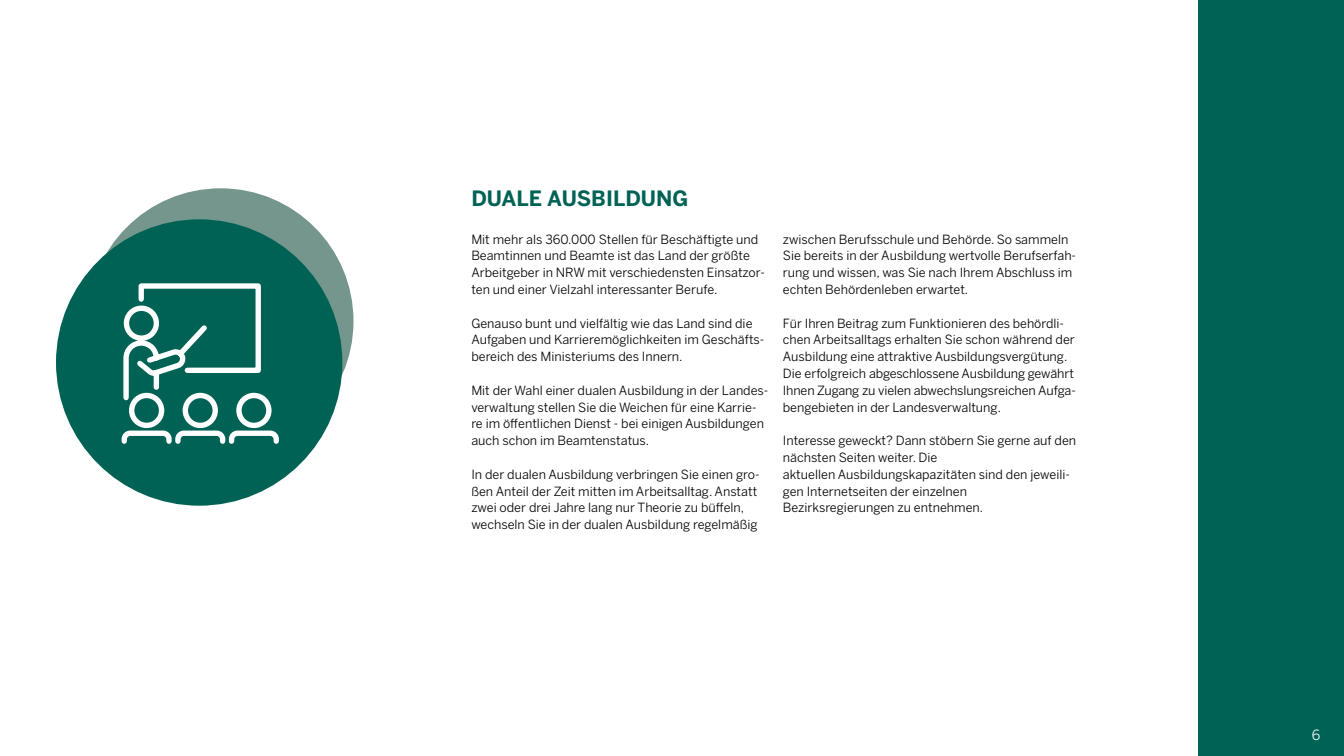
<style>
.page{position:relative;width:1344px;height:756px;background:#fff}
.page>*{position:absolute;margin:0;border:0;box-sizing:border-box;transform-origin:0 0}
.H2_digital{font:700 21px "Benton Sans";color:#006255}
.t1{font:14px "Benton Sans";color:#fff}
.Fließtext_schwarz{font:12.6px/16.8px "Benton Sans";color:#000}
</style>
<div class="page">
<div style="left:1198px;top:0;width:146px;height:756px;background:#006255"></div>
<div style="left:88px;top:188px;width:265px;height:266px;background:#75968d;border-radius:50%"></div>
<div style="left:56px;top:219px;width:286px;height:287px;background:#006255;border-radius:50%"></div>
<svg style="left:121px;top:283px;width:158px;height:161px"></svg>
<p class="H2_digital" style="left:471px;top:186px;width:219px">DUALE AUSBILDUNG</p>
<p class="Fließtext_schwarz" style="left:471px;top:230px;width:295px">Mit mehr als 360.000 Stellen für Beschäftigte und Beamtinnen und Beamte ist das Land der größte Arbeitgeber in NRW mit verschiedensten Einsatzor&shy;ten und einer Vielzahl interessanter Berufe.</p>
<p class="Fließtext_schwarz" style="left:471px;top:314px;width:295px">Genauso bunt und vielfältig wie das Land sind die<br>Aufgaben und Karrieremöglichkeiten im Geschäfts&shy;bereich des Ministeriums des Innern.</p>
<p class="Fließtext_schwarz" style="left:471px;top:382px;width:299px">Mit der Wahl einer dualen Ausbildung in der Landes&shy;verwaltung stellen Sie die Weichen für eine Karrie&shy;re im öffentlichen Dienst - bei einigen Ausbildungen auch schon im Beamtenstatus.</p>
<p class="Fließtext_schwarz" style="left:471px;top:466px;width:290px">In der dualen Ausbildung verbringen Sie einen gro&shy;ßen Anteil der Zeit mitten im Arbeitsalltag. Anstatt zwei oder drei Jahre lang nur Theorie zu büffeln, wechseln Sie in der dualen Ausbildung regelmäßig</p>
<p class="Fließtext_schwarz" style="left:783px;top:230px;width:295px">zwischen Berufsschule und Behörde. So sammeln Sie bereits in der Ausbildung wertvolle Berufserfah&shy;rung und wissen, was Sie nach Ihrem Abschluss im echten Behördenleben erwartet.</p>
<p class="Fließtext_schwarz" style="left:783px;top:314px;width:295px">Für Ihren Beitrag zum Funktionieren des behördli&shy;chen Arbeitsalltags erhalten Sie schon während der Ausbildung eine attraktive Ausbildungsvergütung.<br>Die erfolgreich abgeschlossene Ausbildung gewährt Ihnen Zugang zu vielen abwechslungsreichen Aufga&shy;bengebieten in der Landesverwaltung.</p>
<p class="Fließtext_schwarz" style="left:783px;top:432px;width:295px">Interesse geweckt? Dann stöbern Sie gerne auf den nächsten Seiten weiter. Die<br>aktuellen Ausbildungskapazitäten sind den jeweili&shy;gen Internetseiten der einzelnen Bezirksregierungen zu entnehmen.</p>
<p class="t1" style="left:1312px;top:727px;width:10px">6</p>
</div>
